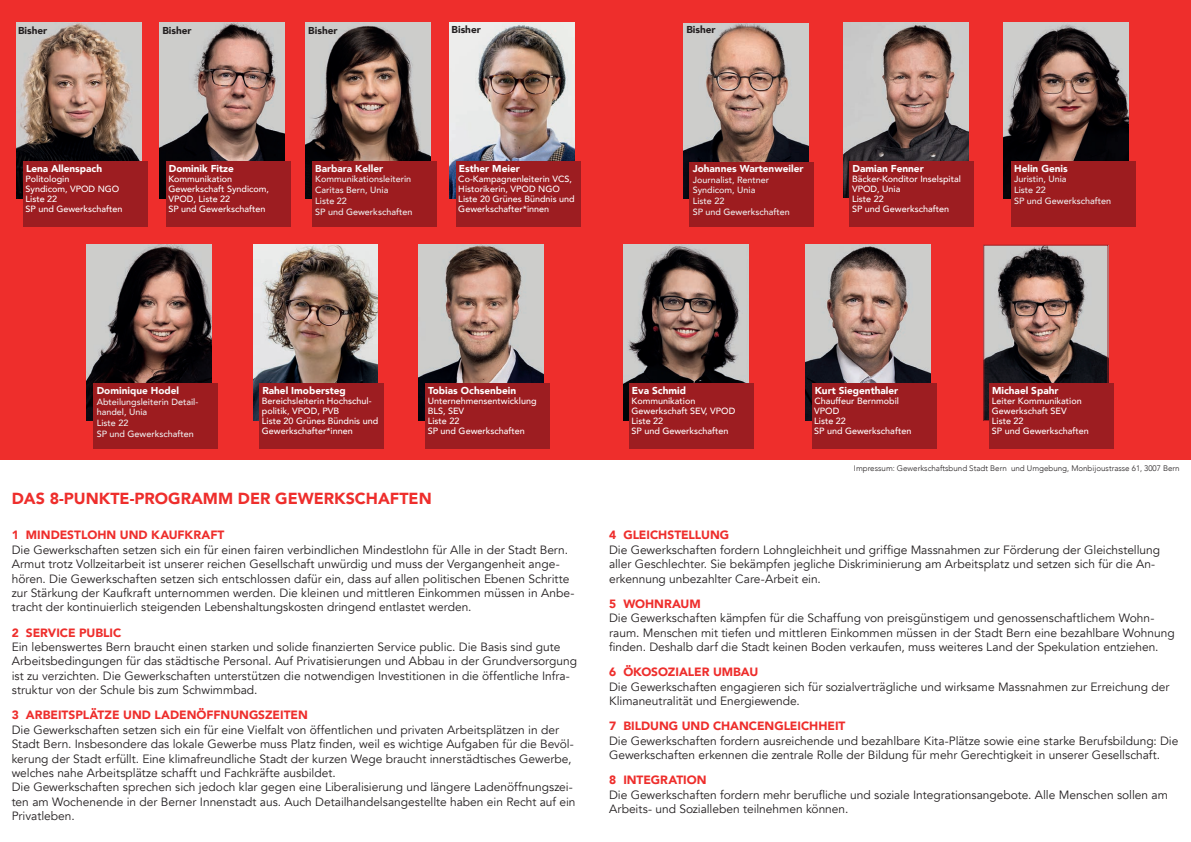
<style>
.page{position:relative;width:1191px;height:842px;background:#fff}
.page>*{position:absolute;margin:0;border:0;box-sizing:border-box;transform-origin:0 0}
.t1{font:900 16px "Avenir";color:#ee2e2c}
.t2{font:12px/14.4px "Avenir";letter-spacing:-.005em;color:#231f20}
.t3{font:900 12px "Avenir";color:#ee2e2c}
.t4{font:900 10px "Avenir";color:#fff}
.t5{font:900 10px "Avenir";color:#fafafa}
.t6{font:900 10px "Avenir";color:#231f20}
.t7{font:500 9px/10px "Avenir";color:#fff}
.t8{font:500 9px/10.8px "Avenir";color:#eeeeef}
.t9{font:300 8px "Avenir";color:#231f20}
</style>
<div class="page">
<div style="left:0;top:0;width:604px;height:459px;background:#ee2e2c"></div>
<img style="left:159px;top:23px;width:125px;height:175px">
<div style="left:166px;top:162px;width:125px;height:65px;background:#9d1d21"></div>
<img style="left:449px;top:23px;width:125px;height:175px">
<div style="left:456px;top:162px;width:124px;height:65px;background:#9d1d21"></div>
<img style="left:17px;top:23px;width:124px;height:175px">
<div style="left:23px;top:162px;width:125px;height:65px;background:#9d1d21"></div>
<img style="left:306px;top:23px;width:125px;height:175px">
<div style="left:312px;top:162px;width:124px;height:65px;background:#9d1c1f"></div>
<img style="left:419px;top:245px;width:125px;height:175px">
<div style="left:425px;top:384px;width:125px;height:65px;background:#9d1d21"></div>
<img style="left:253px;top:245px;width:125px;height:176px">
<div style="left:259px;top:384px;width:125px;height:65px;background:#9d1d21"></div>
<img style="left:86px;top:245px;width:125px;height:176px">
<div style="left:94px;top:384px;width:124px;height:65px;background:#9d1c1f"></div>
<div style="left:587px;top:0;width:604px;height:459px;background:#ee2e2c"></div>
<img style="left:843px;top:23px;width:125px;height:175px">
<div style="left:849px;top:162px;width:125px;height:65px;background:#9d1d21"></div>
<img style="left:683px;top:23px;width:125px;height:175px">
<div style="left:689px;top:162px;width:125px;height:65px;background:#9d1c1f"></div>
<img style="left:985px;top:247px;width:121px;height:172px">
<div style="left:983px;top:245px;width:125px;height:176px;border:1px solid #9d1d21"></div>
<div style="left:989px;top:384px;width:125px;height:65px;background:#9d1d21"></div>
<img style="left:805px;top:245px;width:125px;height:176px">
<div style="left:811px;top:384px;width:125px;height:65px;background:#9d1d21"></div>
<img style="left:624px;top:245px;width:124px;height:176px">
<div style="left:629px;top:384px;width:125px;height:65px;background:#9d1d21"></div>
<img style="left:1003px;top:23px;width:125px;height:175px">
<div style="left:1011px;top:162px;width:124px;height:65px;background:#9d1c1f"></div>
<p class="t6" style="left:18px;top:22px;width:31px">Bisher</p>
<p class="t6" style="left:162px;top:22px;width:31px">Bisher</p>
<p class="t6" style="left:308px;top:22px;width:31px">Bisher</p>
<p class="t6" style="left:451px;top:21px;width:31px">Bisher</p>
<p class="t4" style="left:26px;top:160px;width:78px">Lena Allenspach</p>
<p class="t7" style="left:26px;top:173px;width:99px">Politologin<br>Syndicom, VPOD NGO<br>Liste 22<br>SP und Gewerkschaften</p>
<p class="t4" style="left:169px;top:160px;width:67px">Dominik Fitze</p>
<p class="t7" style="left:168px;top:173px;width:102px">Kommunikation<br>Gewerkschaft Syndicom,<br>VPOD, Liste 22<br>SP und Gewerkschaften</p>
<p class="t5" style="left:315px;top:160px;width:69px">Barbara Keller</p>
<p class="t8" style="left:315px;top:173px;width:99px">Kommunikationsleiterin<br>Caritas Bern, Unia<br>Liste 22<br>SP und Gewerkschaften</p>
<p class="t4" style="left:459px;top:160px;width:63px">Esther Meier</p>
<p class="t7" style="left:458px;top:173px;width:118px">Co-Kampagnenleiterin VCS,<br>Historikerin, VPOD NGO<br>Liste 20 Grünes Bündnis und<br>Gewerkschafter*innen</p>
<p class="t6" style="left:686px;top:21px;width:31px">Bisher</p>
<p class="t5" style="left:692px;top:160px;width:112px">Johannes Wartenweiler</p>
<p class="t8" style="left:692px;top:174px;width:99px">Journalist, Rentner<br>Syndicom, Unia<br>Liste 22<br>SP und Gewerkschaften</p>
<p class="t4" style="left:852px;top:160px;width:73px">Damian Fenner</p>
<p class="t7" style="left:852px;top:173px;width:110px">Bäcker-Konditor Inselspital<br>VPOD, Unia<br>Liste 22<br>SP und Gewerkschaften</p>
<p class="t5" style="left:1014px;top:160px;width:55px">Helin Genis</p>
<p class="t8" style="left:1014px;top:173px;width:99px">Juristin, Unia<br>Liste 22<br>SP und Gewerkschaften</p>
<p class="t5" style="left:97px;top:382px;width:84px">Dominique Hodel</p>
<p class="t8" style="left:97px;top:396px;width:103px">Abteilungsleiterin Detail&shy;handel, Unia<br>Liste 22<br>SP und Gewerkschaften</p>
<p class="t4" style="left:262px;top:382px;width:85px">Rahel Imobersteg</p>
<p class="t7" style="left:262px;top:395px;width:118px">Bereichsleiterin Hochschul&shy;politik, VPOD, PVB<br>Liste 20 Grünes Bündnis und<br>Gewerkschafter*innen</p>
<p class="t4" style="left:428px;top:382px;width:89px">Tobias Ochsenbein</p>
<p class="t7" style="left:428px;top:395px;width:110px">Unternehmensentwicklung<br>BLS, SEV<br>Liste 22<br>SP und Gewerkschaften</p>
<h1 class="t1" style="left:12px;top:485px;width:421px">DAS 8-PUNKTE-PROGRAMM DER GEWERKSCHAFTEN</h1>
<p class="t3" style="left:12px;top:525px;width:214px">1 MINDESTLOHN UND KAUFKRAFT</p>
<p class="t2" style="left:12px;top:543px;width:564px">Die Gewerkschaften setzen sich ein für einen fairen verbindlichen Mindestlohn für Alle in der Stadt Bern.<br>Armut trotz Vollzeitarbeit ist unserer reichen Gesellschaft unwürdig und muss der Vergangenheit ange&shy;hören. Die Gewerkschaften setzen sich entschlossen dafür ein, dass auf allen politischen Ebenen Schritte zur Stärkung der Kaufkraft unternommen werden. Die kleinen und mittleren Einkommen müssen in Anbe&shy;tracht der kontinuierlich steigenden Lebenshaltungskosten dringend entlastet werden.</p>
<p class="t3" style="left:12px;top:622px;width:111px">2 SERVICE PUBLIC</p>
<p class="t2" style="left:12px;top:640px;width:567px">Ein lebenswertes Bern braucht einen starken und solide finanzierten Service public. Die Basis sind gute Arbeitsbedingungen für das städtische Personal. Auf Privatisierungen und Abbau in der Grundversorgung ist zu verzichten. Die Gewerkschaften unterstützen die notwendigen Investitionen in die öffentliche Infra&shy;struktur von der Schule bis zum Schwimmbad.</p>
<p class="t3" style="left:12px;top:705px;width:297px">3 ARBEITSPLÄTZE UND LADENÖFFNUNGSZEITEN</p>
<p class="t2" style="left:12px;top:723px;width:565px">Die Gewerkschaften setzen sich ein für eine Vielfalt von öffentlichen und privaten Arbeitsplätzen in der Stadt Bern. Insbesondere das lokale Gewerbe muss Platz finden, weil es wichtige Aufgaben für die Bevöl&shy;kerung der Stadt erfüllt. Eine klimafreundliche Stadt der kurzen Wege braucht innerstädtisches Gewerbe, welches nahe Arbeitsplätze schafft und Fachkräfte ausbildet.<br>Die Gewerkschaften sprechen sich jedoch klar gegen eine Liberalisierung und längere Ladenöffnungszei&shy;ten am Wochenende in der Berner Innenstadt aus. Auch Detailhandelsangestellte haben ein Recht auf ein Privatleben.</p>
<p class="t4" style="left:632px;top:382px;width:56px">Eva Schmid</p>
<p class="t7" style="left:631px;top:395px;width:105px">Kommunikation<br>Gewerkschaft SEV, VPOD<br>Liste 22<br>SP und Gewerkschaften</p>
<p class="t4" style="left:814px;top:382px;width:85px">Kurt Siegenthaler</p>
<p class="t7" style="left:814px;top:395px;width:99px">Chauffeur Bernmobil<br>VPOD<br>Liste 22<br>SP und Gewerkschaften</p>
<p class="t4" style="left:992px;top:382px;width:68px">Michael Spahr</p>
<p class="t7" style="left:991px;top:395px;width:99px">Leiter Kommunikation<br>Gewerkschaft SEV<br>Liste 22<br>SP und Gewerkschaften</p>
<p class="t9" style="left:854px;top:463px;width:327px">Impressum: Gewerkschaftsbund Stadt Bern und Umgebung, Monbijoustrasse 61, 3007 Bern</p>
<p class="t3" style="left:609px;top:525px;width:121px">4 GLEICHSTELLUNG</p>
<p class="t2" style="left:609px;top:543px;width:552px">Die Gewerkschaften fordern Lohngleichheit und griffige Massnahmen zur Förderung der Gleichstellung aller Geschlechter. Sie bekämpfen jegliche Diskriminierung am Arbeitsplatz und setzen sich für die An&shy;erkennung unbezahlter Care-Arbeit ein.</p>
<p class="t3" style="left:609px;top:593px;width:93px">5 WOHNRAUM</p>
<p class="t2" style="left:609px;top:611px;width:567px">Die Gewerkschaften kämpfen für die Schaffung von preisgünstigem und genossenschaftlichem Wohn&shy;raum. Menschen mit tiefen und mittleren Einkommen müssen in der Stadt Bern eine bezahlbare Wohnung finden. Deshalb darf die Stadt keinen Boden verkaufen, muss weiteres Land der Spekulation entziehen.</p>
<p class="t3" style="left:609px;top:662px;width:151px">6 ÖKOSOZIALER UMBAU</p>
<p class="t2" style="left:609px;top:679px;width:562px">Die Gewerkschaften engagieren sich für sozialverträgliche und wirksame Massnahmen zur Erreichung der<br>Klimaneutralität und Energiewende.</p>
<p class="t3" style="left:609px;top:716px;width:238px">7 BILDUNG UND CHANCENGLEICHHEIT</p>
<p class="t2" style="left:609px;top:733px;width:571px">Die Gewerkschaften fordern ausreichende und bezahlbare Kita-Plätze sowie eine starke Berufsbildung: Die<br>Gewerkschaften erkennen die zentrale Rolle der Bildung für mehr Gerechtigkeit in unserer Gesellschaft.</p>
<p class="t3" style="left:609px;top:770px;width:99px">8 INTEGRATION</p>
<p class="t2" style="left:609px;top:787px;width:560px">Die Gewerkschaften fordern mehr berufliche und soziale Integrationsangebote. Alle Menschen sollen am<br>Arbeits- und Sozialleben teilnehmen können.</p>
</div>
